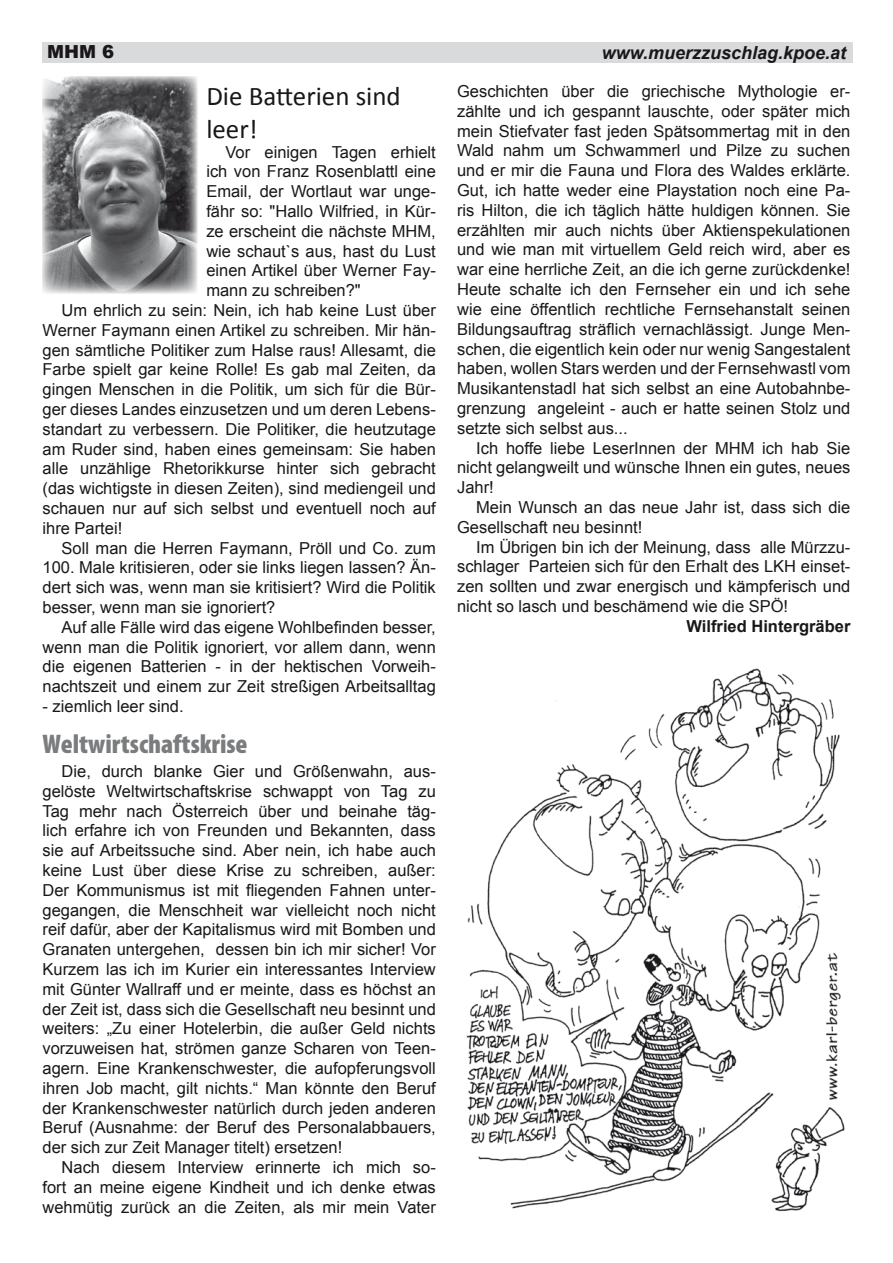
<style>
.page{position:relative;width:893px;height:1263px;background:#fff}
.page>*{position:absolute;margin:0;border:0;box-sizing:border-box;transform-origin:0 0}
.t1{font:27px/32.4px "Calibri";color:#1a171b}
.t2{font:900 condensed 27px "Myriad Pro";color:#7b7c7e}
.t3{font:italic 700 18px "Arial";color:#1a171b}
.t4{font:900 18px "Arial";color:#1a171b}
.t5{font:16.5px/19.8px "Arial";color:#1a171b;text-align:justify}
.t6{font:700 16.5px "Arial";color:#1a171b}
</style>
<div class="page">
<div style="left:43px;top:43px;width:810px;height:20px;background:#d9dadb"></div>
<img style="left:43px;top:77px;width:155px;height:216px">
<img style="left:466px;top:668px;width:379px;height:544px">
<p class="t4" style="left:47px;top:42px;width:48px">M-HM</p>
<p class="t3" style="left:602px;top:42px;width:246px">www.muerzzuschlag.kpoe.at</p>
<h1 class="t1" style="left:206px;top:79px;width:196px">Die Batterien sind leer!</h1>
<p class="t5" style="left:225px;top:142px;width:212px">Vor einigen Tagen erhielt</p>
<p class="t5" style="left:206px;top:162px;width:231px">ich von Franz Rosenblattl eine</p>
<p class="t5" style="left:206px;top:181px;width:231px">Email, der Wortlaut war unge-</p>
<p class="t5" style="left:206px;top:201px;width:231px">fähr so: "Hallo Wilfried, in Kür-</p>
<p class="t5" style="left:206px;top:221px;width:231px">ze erscheint die nächste MHM,</p>
<p class="t5" style="left:206px;top:241px;width:231px">wie schaut`s aus, hast du Lust</p>
<p class="t5" style="left:206px;top:261px;width:231px">einen Artikel über Werner Fay-</p>
<p class="t5" style="left:206px;top:280px;width:156px">mann zu schreiben?"</p>
<p class="t5" style="left:62px;top:300px;width:376px">Um ehrlich zu sein: Nein, ich hab keine Lust über</p>
<p class="t5" style="left:43px;top:320px;width:395px">Werner Faymann einen Artikel zu schreiben. Mir hän-</p>
<p class="t5" style="left:43px;top:340px;width:395px">gen sämtliche Politiker zum Halse raus! Allesamt, die</p>
<p class="t5" style="left:43px;top:360px;width:395px">Farbe spielt gar keine Rolle! Es gab mal Zeiten, da</p>
<p class="t5" style="left:43px;top:379px;width:395px">gingen Menschen in die Politik, um sich für die Bür-</p>
<p class="t5" style="left:43px;top:399px;width:395px">ger dieses Landes einzusetzen und um deren Lebens-</p>
<p class="t5" style="left:43px;top:419px;width:395px">standart zu verbessern. Die Politiker, die heutzutage</p>
<p class="t5" style="left:43px;top:439px;width:395px">am Ruder sind, haben eines gemeinsam: Sie haben</p>
<p class="t5" style="left:43px;top:459px;width:395px">alle unzählige Rhetorikkurse hinter sich gebracht</p>
<p class="t5" style="left:43px;top:478px;width:395px">(das wichtigste in diesen Zeiten), sind mediengeil und</p>
<p class="t5" style="left:43px;top:498px;width:395px">schauen nur auf sich selbst und eventuell noch auf</p>
<p class="t5" style="left:43px;top:518px;width:81px">ihre Partei!</p>
<p class="t5" style="left:62px;top:538px;width:376px">Soll man die Herren Faymann, Pröll und Co. zum</p>
<p class="t5" style="left:43px;top:558px;width:395px">100. Male kritisieren, oder sie links liegen lassen? Än-</p>
<p class="t5" style="left:43px;top:577px;width:395px">dert sich was, wenn man sie kritisiert? Wird die Politik</p>
<p class="t5" style="left:43px;top:597px;width:234px">besser, wenn man sie ignoriert?</p>
<p class="t5" style="left:62px;top:617px;width:376px">Auf alle Fälle wird das eigene Wohlbefinden besser,</p>
<p class="t5" style="left:43px;top:637px;width:395px">wenn man die Politik ignoriert, vor allem dann, wenn</p>
<p class="t5" style="left:43px;top:657px;width:395px">die eigenen Batterien - in der hektischen Vorweih-</p>
<p class="t5" style="left:43px;top:676px;width:395px">nachtszeit und einem zur Zeit streßigen Arbeitsalltag</p>
<p class="t5" style="left:43px;top:696px;width:143px">- ziemlich leer sind.</p>
<h1 class="t2" style="left:43px;top:727px;width:207px">Weltwirtschaftskrise</h1>
<p class="t5" style="left:43px;top:761px;width:395px;text-indent:19px">Die, durch blanke Gier und Größenwahn, aus&shy;gelöste Weltwirtschaftskrise schwappt von Tag zu Tag mehr nach Österreich über und beinahe täg&shy;lich erfahre ich von Freunden und Bekannten, dass sie auf Arbeitssuche sind. Aber nein, ich habe auch keine Lust über diese Krise zu schreiben, außer:<br>Der Kommunismus ist mit fliegenden Fahnen unter&shy;gegangen, die Menschheit war vielleicht noch nicht reif dafür, aber der Kapitalismus wird mit Bomben und Granaten untergehen, dessen bin ich mir sicher! Vor Kurzem las ich im Kurier ein interessantes Interview mit Günter Wallraff und er meinte, dass es höchst an der Zeit ist, dass sich die Gesellschaft neu besinnt und weiters: „Zu einer Hotelerbin, die außer Geld nichts vorzuweisen hat, strömen ganze Scharen von Teen&shy;agern. Eine Krankenschwester, die aufopferungsvoll ihren Job macht, gilt nichts.“ Man könnte den Beruf der Krankenschwester natürlich durch jeden anderen Beruf (Ausnahme: der Beruf des Personalabbauers, der sich zur Zeit Manager titelt) ersetzen!</p>
<p class="t5" style="left:43px;top:1157px;width:395px;text-indent:19px">Nach diesem Interview erinnerte ich mich so&shy;fort an meine eigene Kindheit und ich denke etwas wehmütig zurück an die Zeiten, als mir mein Vater</p>
<p class="t5" style="left:457px;top:81px;width:395px">Geschichten über die griechische Mythologie er&shy;zählte und ich gespannt lauschte, oder später mich mein Stiefvater fast jeden Spätsommertag mit in den Wald nahm um Schwammerl und Pilze zu suchen und er mir die Fauna und Flora des Waldes erklärte.<br>Gut, ich hatte weder eine Playstation noch eine Pa&shy;ris Hilton, die ich täglich hätte huldigen können. Sie erzählten mir auch nichts über Aktienspekulationen und wie man mit virtuellem Geld reich wird, aber es war eine herrliche Zeit, an die ich gerne zurückdenke!<br>Heute schalte ich den Fernseher ein und ich sehe wie eine öffentlich rechtliche Fernsehanstalt seinen Bildungsauftrag sträflich vernachlässigt. Junge Men&shy;schen, die eigentlich kein oder nur wenig Sangestalent haben, wollen Stars werden und der Fernsehwastl vom Musikantenstadl hat sich selbst an eine Autobahnbe&shy;grenzung angeleint - auch er hatte seinen Stolz und setzte sich selbst aus...</p>
<p class="t5" style="left:457px;top:438px;width:395px;text-indent:19px">Ich hoffe liebe LeserInnen der MHM ich hab Sie nicht gelangweilt und wünsche Ihnen ein gutes, neues Jahr!</p>
<p class="t5" style="left:457px;top:497px;width:395px;text-indent:19px">Mein Wunsch an das neue Jahr ist, dass sich die<br>Gesellschaft neu besinnt!</p>
<p class="t5" style="left:457px;top:537px;width:395px;text-indent:19px">Im Übrigen bin ich der Meinung, dass alle Mürzzu&shy;schlager Parteien sich für den Erhalt des LKH einset&shy;zen sollten und zwar energisch und kämpferisch und nicht so lasch und beschämend wie die SPÖ!</p>
<p class="t6" style="left:686px;top:617px;width:165px">Wilfried Hintergräber</p>
</div>
